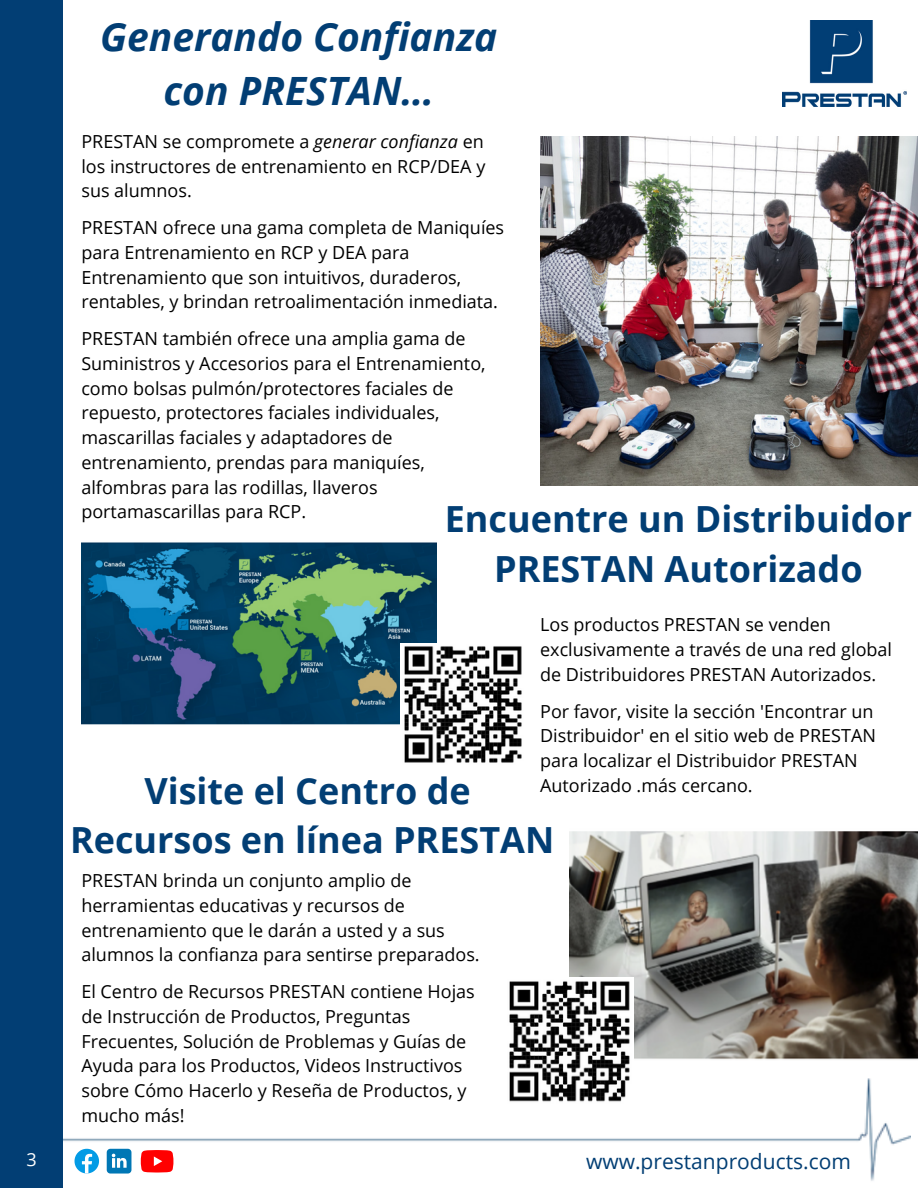
<style>
.page{position:relative;width:918px;height:1188px;background:#fff}
.page>*{position:absolute;margin:0;border:0;box-sizing:border-box;transform-origin:0 0}
.t1{font:italic 700 39px/54px "Open Sans";color:#023e74;text-align:center}
.t2{font:700 36px/49.5px "Open Sans";color:#023e74;text-align:center}
.t3{font:21px "Open Sans";color:#023e74}
.t4{font:18px/24.8px "Open Sans";color:#000}
.t5{font:18px "Open Sans";color:#fff}
.s1{font-style:italic}
</style>
<div class="page">
<div style="left:0;top:0;width:63px;height:1188px;background:#023e74"></div>
<img style="left:63px;top:1078px;width:847px;height:103px">
<img style="left:783px;top:21px;width:123px;height:85px">
<img style="left:81px;top:542px;width:356px;height:183px">
<img style="left:569px;top:831px;width:349px;height:229px">
<img style="left:401px;top:643px;width:121px;height:120px">
<img style="left:505px;top:978px;width:128px;height:130px">
<svg style="left:107px;top:1149px;width:24px;height:25px"></svg>
<svg style="left:75px;top:1149px;width:24px;height:24px"></svg>
<svg style="left:141px;top:1150px;width:32px;height:23px"></svg>
<img style="left:540px;top:137px;width:378px;height:349px">
<p class="t1" style="left:100px;top:9px;width:399px">Generando Confianza con PRESTAN…</p>
<p class="t4" style="left:81px;top:128px;width:405px;text-align:justify">PRESTAN se compromete a <span class="s1">generar confianza</span> en los instructores de entrenamiento en RCP/DEA y sus alumnos.</p>
<p class="t4" style="left:81px;top:215px;width:424px">PRESTAN ofrece una gama completa de Maniquíes para Entrenamiento en RCP y DEA para Entrenamiento que son intuitivos, duraderos, rentables, y brindan retroalimentación inmediata.</p>
<p class="t4" style="left:81px;top:326px;width:406px">PRESTAN también ofrece una amplia gama de Suministros y Accesorios para el Entrenamiento, como bolsas pulmón/protectores faciales de repuesto, protectores faciales individuales, mascarillas faciales y adaptadores de entrenamiento, prendas para maniquíes, alfombras para las rodillas, llaveros portamascarillas para RCP.</p>
<p class="t2" style="left:445px;top:493px;width:469px">Encuentre un Distribuidor<br>PRESTAN Autorizado</p>
<p class="t4" style="left:540px;top:612px;width:353px">Los productos PRESTAN se venden exclusivamente a través de una red global de Distribuidores PRESTAN Autorizados.</p>
<p class="t4" style="left:540px;top:698px;width:337px">Por favor, visite la sección 'Encontrar un Distribuidor' en el sitio web de PRESTAN para localizar el Distribuidor PRESTAN Autorizado .más cercano.</p>
<p class="t2" style="left:144px;top:765px;width:328px">Visite el Centro de</p>
<p class="t2" style="left:70px;top:814px;width:486px">Recursos en línea PRESTAN</p>
<p class="t4" style="left:81px;top:868px;width:400px">PRESTAN brinda un conjunto amplio de herramientas educativas y recursos de entrenamiento que le darán a usted y a sus alumnos la confianza para sentirse preparados.</p>
<p class="t4" style="left:81px;top:979px;width:395px">El Centro de Recursos PRESTAN contiene Hojas de Instrucción de Productos, Preguntas Frecuentes, Solución de Problemas y Guías de Ayuda para los Productos, Videos Instructivos sobre Cómo Hacerlo y Reseña de Productos, y mucho más!</p>
<p class="t5" style="left:27px;top:1147px;width:12px">3</p>
<p class="t3" style="left:586px;top:1147px;width:266px">www.prestanproducts.com</p>
</div>
